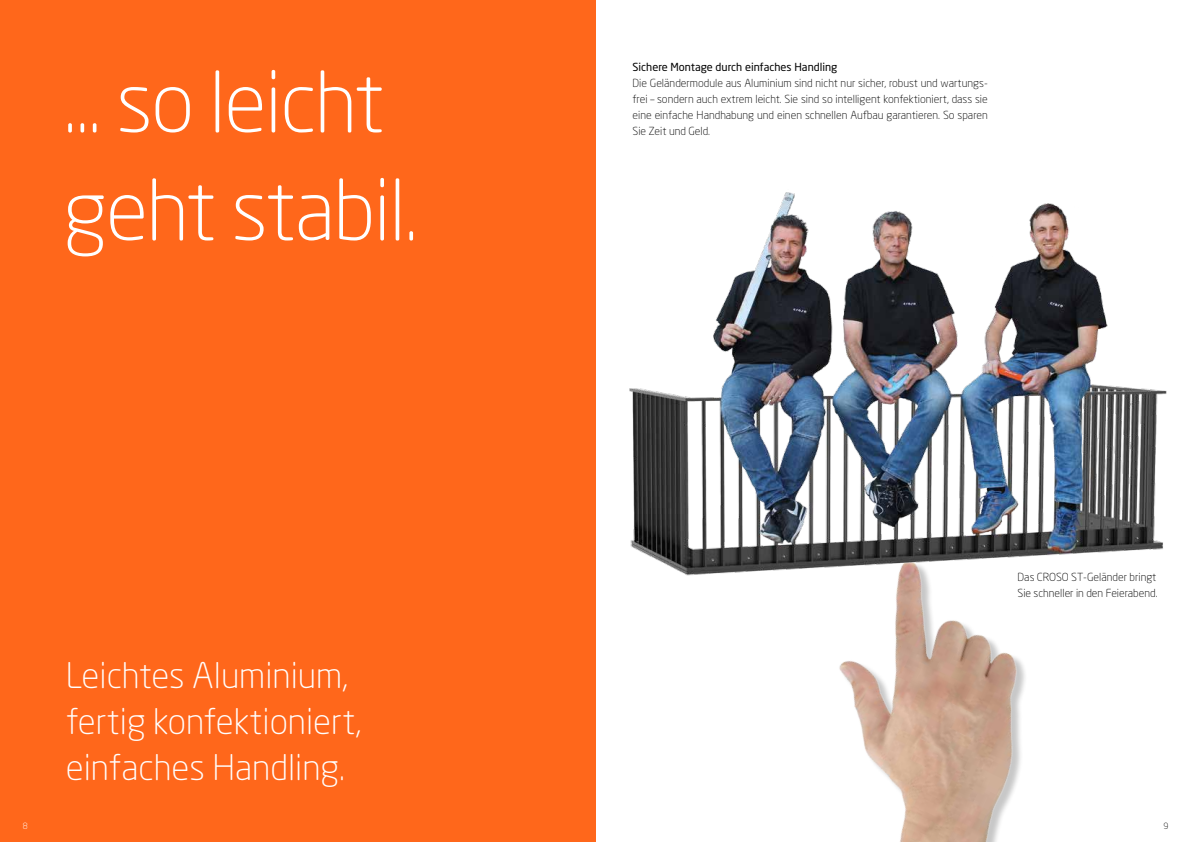
<style>
.page{position:relative;width:1191px;height:842px;background:#fff}
.page>*{position:absolute;margin:0;border:0;box-sizing:border-box;transform-origin:0 0}
.t1{font:300 83px/108px "Neo Sans Std";letter-spacing:-.02em;color:#fff}
.t2{font:300 35px/46px "Neo Sans Std";color:#fff}
.t3{font:300 11px/16px "Neo Sans Std";color:#000;text-align:justify}
.t4{font:11px "Neo Sans Std";color:#000}
.t5{font:300 8.5px "Neo Sans Std";color:#000}
.t6{font:300 8.5px "Neo Sans Std";color:#fff}
</style>
<div class="page">
<img style="left:839px;top:580px;width:186px;height:262px">
<div style="left:0;top:0;width:595px;height:842px;background:#ff671b"></div>
<img style="left:629px;top:192px;width:538px;height:388px">
<h1 class="t1" style="left:63px;top:47px;width:356px">... so leicht geht stabil.</h1>
<p class="t6" style="left:23px;top:820px;width:6px">8</p>
<h2 class="t2" style="left:66px;top:652px;width:297px">Leichtes Aluminium, fertig konfektioniert, einfaches Handling.</h2>
<p class="t4" style="left:632px;top:60px;width:206px">Sichere Montage durch einfaches Handling</p>
<p class="t3" style="left:632px;top:75px;width:357px">Die Geländermodule aus Aluminium sind nicht nur sicher, robust und wartungs&shy;frei – sondern auch extrem leicht. Sie sind so intelligent konfektioniert, dass sie eine einfache Handhabung und einen schnellen Aufbau garantieren. So sparen Sie Zeit und Geld.</p>
<p class="t3" style="left:1017px;top:569px;width:141px">Das CROSO ST-Geländer bringt<br>Sie schneller in den Feierabend.</p>
<p class="t5" style="left:1163px;top:820px;width:6px">9</p>
</div>
